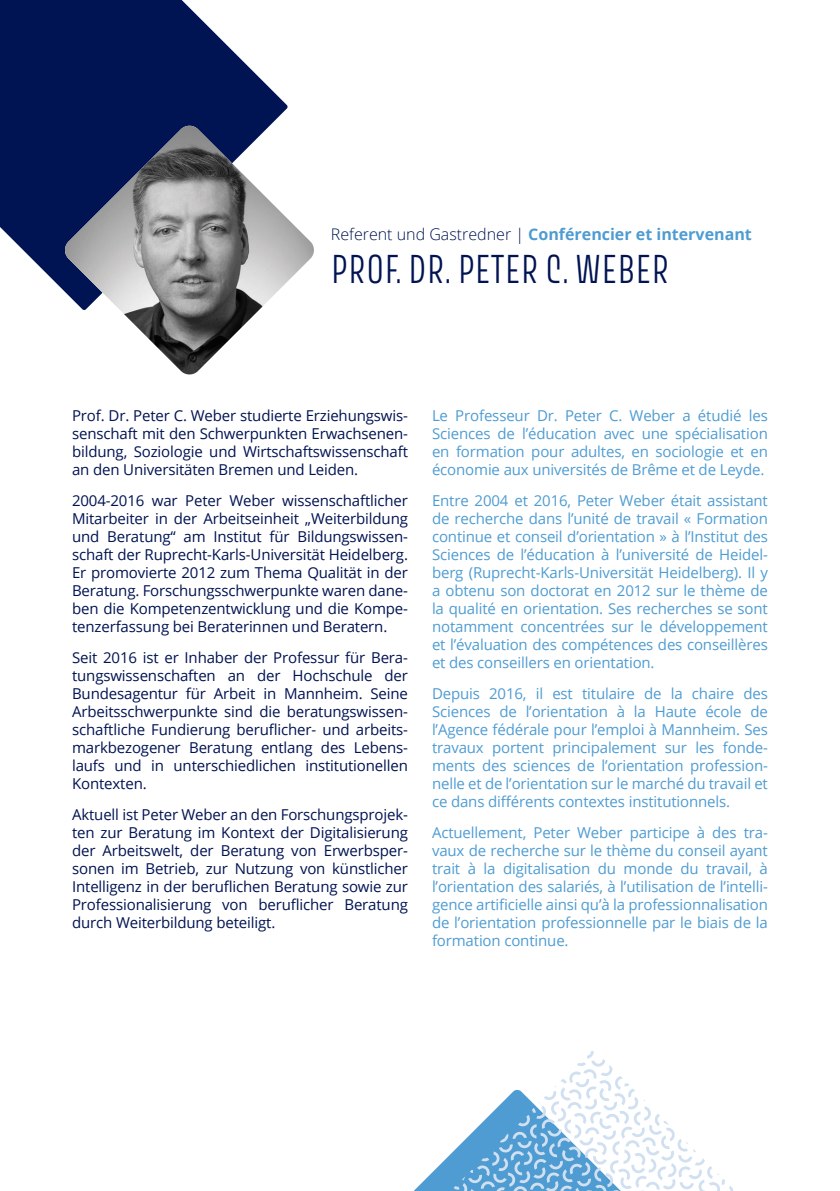
<style>
.page{position:relative;width:840px;height:1191px;background:#fff}
.page>*{position:absolute;margin:0;border:0;box-sizing:border-box;transform-origin:0 0}
.t1{font:300 36px "Avory I Latn";letter-spacing:.02em;color:#001352}
.t2{font:700 16px "Open Sans";color:#4e9cd2}
.t3{font:15px/18px "Open Sans";letter-spacing:-.01em;color:#4e9cd2;text-align:justify}
.t4{font:15px/18px "Open Sans";letter-spacing:-.01em;color:#001352;text-align:justify}
.s1{font-weight:300;color:#001352}
</style>
<div class="page">
<svg style="left:0;top:0;width:287px;height:291px;fill:#001352"></svg>
<img style="left:64px;top:126px;width:250px;height:249px">
<svg style="left:414px;top:1051px;width:320px;height:140px"></svg>
<p class="t2" style="left:331px;top:223px;width:422px"><span class="s1">Referent und Gastredner |</span> Conférencier et intervenant</p>
<p class="t1" style="left:331px;top:247px;width:339px">PROF. DR. PETER C. WEBER</p>
<p class="t4" style="left:72px;top:406px;width:337px">Prof. Dr. Peter C. Weber studierte Erziehungswis&shy;senschaft mit den Schwerpunkten Erwachsenen&shy;bildung, Soziologie und Wirtschaftswissenschaft an den Universitäten Bremen und Leiden.</p>
<p class="t4" style="left:72px;top:491px;width:337px">2004-2016 war Peter Weber wissenschaftlicher Mitarbeiter in der Arbeitseinheit „Weiterbildung und Beratung“ am Institut für Bildungswissen&shy;schaft der Ruprecht-Karls-Universität Heidelberg.<br>Er promovierte 2012 zum Thema Qualität in der Beratung. Forschungsschwerpunkte waren dane&shy;ben die Kompetenzentwicklung und die Kompe&shy;tenzerfassung bei Beraterinnen und Beratern.</p>
<p class="t4" style="left:72px;top:648px;width:337px">Seit 2016 ist er Inhaber der Professur für Bera&shy;tungswissenschaften an der Hochschule der Bundesagentur für Arbeit in Mannheim. Seine Arbeitsschwerpunkte sind die beratungswissen&shy;schaftliche Fundierung beruflicher- und arbeits&shy;markbezogener Beratung entlang des Lebens&shy;laufs und in unterschiedlichen institutionellen Kontexten.</p>
<p class="t4" style="left:72px;top:805px;width:337px">Aktuell ist Peter Weber an den Forschungsprojek&shy;ten zur Beratung im Kontext der Digitalisierung der Arbeitswelt, der Beratung von Erwerbsper&shy;sonen im Betrieb, zur Nutzung von künstlicher Intelligenz in der beruflichen Beratung sowie zur Professionalisierung von beruflicher Beratung durch Weiterbildung beteiligt.</p>
<p class="t3" style="left:432px;top:406px;width:337px">Le Professeur Dr. Peter C. Weber a étudié les Sciences de l’éducation avec une spécialisation en formation pour adultes, en sociologie et en économie aux universités de Brême et de Leyde.</p>
<p class="t3" style="left:432px;top:491px;width:337px">Entre 2004 et 2016, Peter Weber était assistant de recherche dans l’unité de travail « Formation continue et conseil d’orientation » à l’Institut des Sciences de l’éducation à l’université de Heidel&shy;berg (Ruprecht-Karls-Universität Heidelberg). Il y a obtenu son doctorat en 2012 sur le thème de la qualité en orientation. Ses recherches se sont notamment concentrées sur le développement et l’évaluation des compétences des conseillères et des conseillers en orientation.</p>
<p class="t3" style="left:432px;top:684px;width:337px">Depuis 2016, il est titulaire de la chaire des Sciences de l’orientation à la Haute école de l’Agence fédérale pour l’emploi à Mannheim. Ses travaux portent principalement sur les fonde&shy;ments des sciences de l’orientation profession&shy;nelle et de l’orientation sur le marché du travail et ce dans différents contextes institutionnels.</p>
<p class="t3" style="left:432px;top:823px;width:337px">Actuellement, Peter Weber participe à des tra&shy;vaux de recherche sur le thème du conseil ayant trait à la digitalisation du monde du travail, à l’orientation des salariés, à l’utilisation de l’intelli&shy;gence artificielle ainsi qu’à la professionnalisation de l’orientation professionnelle par le biais de la formation continue.</p>
</div>
